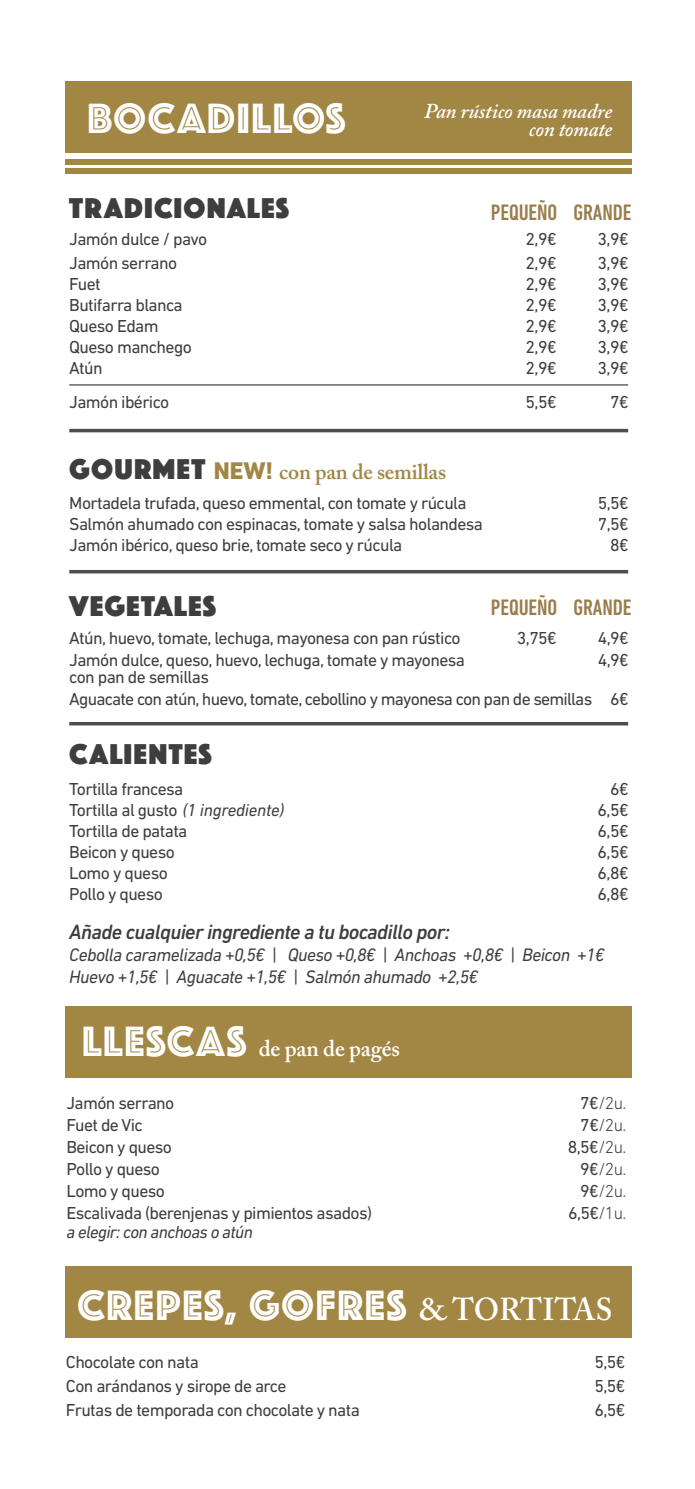
<style>
.page{position:relative;width:695px;height:1489px;background:#fff}
.page>*{position:absolute;margin:0;border:0;box-sizing:border-box;transform-origin:0 0}
.t1{font:43.93px "Phosphate Inline";letter-spacing:.04em;color:#fff}
.t2{font:29.75px "Phosphate Solid";letter-spacing:.04em;color:#3e3e3f}
.t3{font:500 condensed 22.75px "DIN Next LT Pro";letter-spacing:-.005em;color:#997e4b}
.t4{font:600 22.75px "Adobe Caslon Pro";letter-spacing:-.01em;color:#fff}
.t5{font:600 21.88px "Adobe Caslon Pro";letter-spacing:-.01em;color:#a28644}
.t6{font:italic 500 21px "DIN Next LT Pro";letter-spacing:-.03em;color:#3e3e3f}
.t7{font:italic 600 21px/17.5px "Adobe Caslon Pro";letter-spacing:-.01em;color:#fff;text-align:right}
.t8{font:italic 18.38px/21.9px "DIN Next LT Pro";letter-spacing:-.03em;color:#3e3e3f}
.t9{font:17.68px/22.1px "DIN Next LT Pro";letter-spacing:-.035em;color:#3e3e3f}
.t10{font:300 17.68px "DIN Next LT Pro";letter-spacing:-.035em;color:#3e3e3f}
.t11{font:italic 17.68px "DIN Next LT Pro";letter-spacing:-.035em;color:#3e3e3f}
.s1{font-family:"Phosphate Solid";font-weight:400;font-size:29.75px;color:#3e3e3f}
.s2{font-family:"DIN Next LT Pro";font-weight:800;font-size:24.5px}
.s3{font-style:italic}
.s4{font-family:"Phosphate Inline";font-weight:400;font-size:43.93px}
.s5{font-weight:400}
.s6{font-weight:300}
.s7{font-family:"Adobe Caslon Pro";font-weight:600;font-size:31.5px}
</style>
<div class="page">
<hr style="left:69px;top:722px;width:559px;height:3px;background:#4b4e50">
<hr style="left:69px;top:429px;width:559px;height:3px;background:#4b4e50">
<hr style="left:69px;top:384px;width:559px;height:1px;background:#4b4e50">
<hr style="left:69px;top:570px;width:559px;height:3px;background:#4b4e50">
<div style="left:65px;top:1005px;width:566px;height:72px;background:#a28644"></div>
<div style="left:65px;top:82px;width:566px;height:71px;background:#a28644"></div>
<div style="left:65px;top:1266px;width:566px;height:71px;background:#a28644"></div>
<div style="left:65px;top:169px;width:566px;height:5px;background:#a28644"></div>
<div style="left:65px;top:159px;width:566px;height:6px;background:#a28644"></div>
<h1 class="t1" style="left:87px;top:87px;width:260px">BOCADILLOS</h1>
<p class="t7" style="left:424px;top:102px;width:190px">Pan rústico masa madre con tomate</p>
<h2 class="t2" style="left:69px;top:187px;width:221px">TRADICIONALES</h2>
<p class="t9" style="left:69px;top:228px;width:140px">Jamón dulce / pavo</p>
<p class="t9" style="left:525px;top:228px;width:33px">2,9€</p>
<p class="t9" style="left:597px;top:228px;width:33px">3,9€</p>
<p class="t9" style="left:69px;top:251px;width:109px">Jamón serrano</p>
<p class="t9" style="left:525px;top:251px;width:33px">2,9€</p>
<p class="t9" style="left:597px;top:251px;width:33px">3,9€</p>
<p class="t9" style="left:69px;top:272px;width:33px">Fuet</p>
<p class="t9" style="left:525px;top:272px;width:33px">2,9€</p>
<p class="t9" style="left:597px;top:272px;width:33px">3,9€</p>
<p class="t9" style="left:69px;top:293px;width:115px">Butifarra blanca</p>
<p class="t9" style="left:525px;top:293px;width:33px">2,9€</p>
<p class="t9" style="left:597px;top:293px;width:33px">3,9€</p>
<p class="t9" style="left:69px;top:314px;width:91px">Queso Edam</p>
<p class="t9" style="left:525px;top:314px;width:33px">2,9€</p>
<p class="t9" style="left:597px;top:314px;width:33px">3,9€</p>
<p class="t9" style="left:69px;top:335px;width:124px">Queso manchego</p>
<p class="t9" style="left:525px;top:335px;width:33px">2,9€</p>
<p class="t9" style="left:597px;top:335px;width:33px">3,9€</p>
<p class="t9" style="left:69px;top:356px;width:35px">Atún</p>
<p class="t9" style="left:525px;top:356px;width:33px">2,9€</p>
<p class="t9" style="left:597px;top:356px;width:33px">3,9€</p>
<p class="t9" style="left:69px;top:391px;width:101px">Jamón ibérico</p>
<p class="t9" style="left:525px;top:391px;width:33px">5,5€</p>
<p class="t9" style="left:610px;top:391px;width:20px">7€</p>
<p class="t3" style="left:491px;top:199px;width:142px">PEQUEÑO GRANDE</p>
<p class="t5" style="left:69px;top:458px;width:378px"><span class="s1">GOURMET</span> <span class="s2">NEW!</span> con pan de semillas</p>
<p class="t9" style="left:69px;top:491px;width:399px">Mortadela trufada, queso emmental, con tomate y rúcula</p>
<p class="t9" style="left:597px;top:491px;width:32px">5,5€</p>
<p class="t9" style="left:69px;top:512px;width:415px">Salmón ahumado con espinacas, tomate y salsa holandesa</p>
<p class="t9" style="left:597px;top:512px;width:32px">7,5€</p>
<p class="t9" style="left:69px;top:533px;width:334px">Jamón ibérico, queso brie, tomate seco y rúcula</p>
<p class="t9" style="left:610px;top:533px;width:20px">8€</p>
<p class="t3" style="left:491px;top:594px;width:142px">PEQUEÑO GRANDE</p>
<h2 class="t2" style="left:69px;top:585px;width:148px">VEGETALES</h2>
<p class="t9" style="left:69px;top:626px;width:393px">Atún, huevo, tomate, lechuga, mayonesa con pan rústico</p>
<p class="t9" style="left:517px;top:626px;width:41px">3,75€</p>
<p class="t9" style="left:597px;top:626px;width:32px">4,9€</p>
<p class="t9" style="left:69px;top:648px;width:397px">Jamón dulce, queso, huevo, lechuga, tomate y mayonesa</p>
<p class="t9" style="left:597px;top:648px;width:32px">4,9€</p>
<p class="t9" style="left:69px;top:666px;width:561px">con pan de semillas<br>Aguacate con atún, huevo, tomate, cebollino y mayonesa con pan de semillas 6€</p>
<h2 class="t2" style="left:69px;top:733px;width:144px">CALIENTES</h2>
<p class="t9" style="left:69px;top:777px;width:115px">Tortilla francesa</p>
<p class="t9" style="left:610px;top:777px;width:20px">6€</p>
<p class="t9" style="left:69px;top:798px;width:217px">Tortilla al gusto <span class="s3">(1 ingrediente)</span></p>
<p class="t9" style="left:597px;top:798px;width:33px">6,5€</p>
<p class="t9" style="left:69px;top:819px;width:120px">Tortilla de patata</p>
<p class="t9" style="left:597px;top:819px;width:33px">6,5€</p>
<p class="t9" style="left:69px;top:840px;width:107px">Beicon y queso</p>
<p class="t9" style="left:597px;top:840px;width:33px">6,5€</p>
<p class="t9" style="left:69px;top:861px;width:100px">Lomo y queso</p>
<p class="t9" style="left:597px;top:861px;width:33px">6,8€</p>
<p class="t9" style="left:69px;top:882px;width:95px">Pollo y queso</p>
<p class="t9" style="left:597px;top:882px;width:33px">6,8€</p>
<p class="t6" style="left:69px;top:919px;width:382px">Añade cualquier ingrediente a tu bocadillo por:</p>
<p class="t8" style="left:69px;top:943px;width:536px">Cebolla caramelizada +0,5€ | Queso +0,8€ | Anchoas +0,8€ | Beicon +1€<br>Huevo +1,5€ | Aguacate +1,5€ | Salmón ahumado +2,5€</p>
<p class="t4" style="left:82px;top:1034px;width:319px"><span class="s4">LLESCAS</span> de pan de pagés</p>
<p class="t9" style="left:66px;top:1091px;width:109px">Jamón serrano</p>
<p class="t10" style="left:580px;top:1092px;width:48px"><span class="s5">7€</span>/2u.</p>
<p class="t9" style="left:66px;top:1113px;width:78px">Fuet de Vic</p>
<p class="t10" style="left:580px;top:1114px;width:48px"><span class="s5">7€</span>/2u.</p>
<p class="t9" style="left:66px;top:1135px;width:107px">Beicon y queso</p>
<p class="t9" style="left:567px;top:1135px;width:60px">8,5€<span class="s6">/2u.</span></p>
<p class="t9" style="left:66px;top:1157px;width:95px">Pollo y queso</p>
<p class="t10" style="left:580px;top:1158px;width:48px"><span class="s5">9€</span>/2u.</p>
<p class="t9" style="left:66px;top:1179px;width:100px">Lomo y queso</p>
<p class="t10" style="left:580px;top:1180px;width:48px"><span class="s5">9€</span>/2u.</p>
<p class="t9" style="left:66px;top:1201px;width:307px">Escalivada (berenjenas y pimientos asados)</p>
<p class="t9" style="left:568px;top:1201px;width:60px">6,5€<span class="s6">/1u.</span></p>
<p class="t11" style="left:66px;top:1221px;width:188px">a elegir: con anchoas o atún</p>
<h1 class="t1" style="left:78px;top:1273px;width:536px">CREPES, GOFRES <span class="s7">&amp; TORTITAS</span></h1>
<p class="t9" style="left:66px;top:1350px;width:134px">Chocolate con nata</p>
<p class="t9" style="left:594px;top:1350px;width:32px">5,5€</p>
<p class="t9" style="left:66px;top:1374px;width:222px">Con arándanos y sirope de arce</p>
<p class="t9" style="left:594px;top:1374px;width:32px">5,5€</p>
<p class="t9" style="left:66px;top:1398px;width:295px">Frutas de temporada con chocolate y nata</p>
<p class="t9" style="left:594px;top:1398px;width:32px">6,5€</p>
</div>
